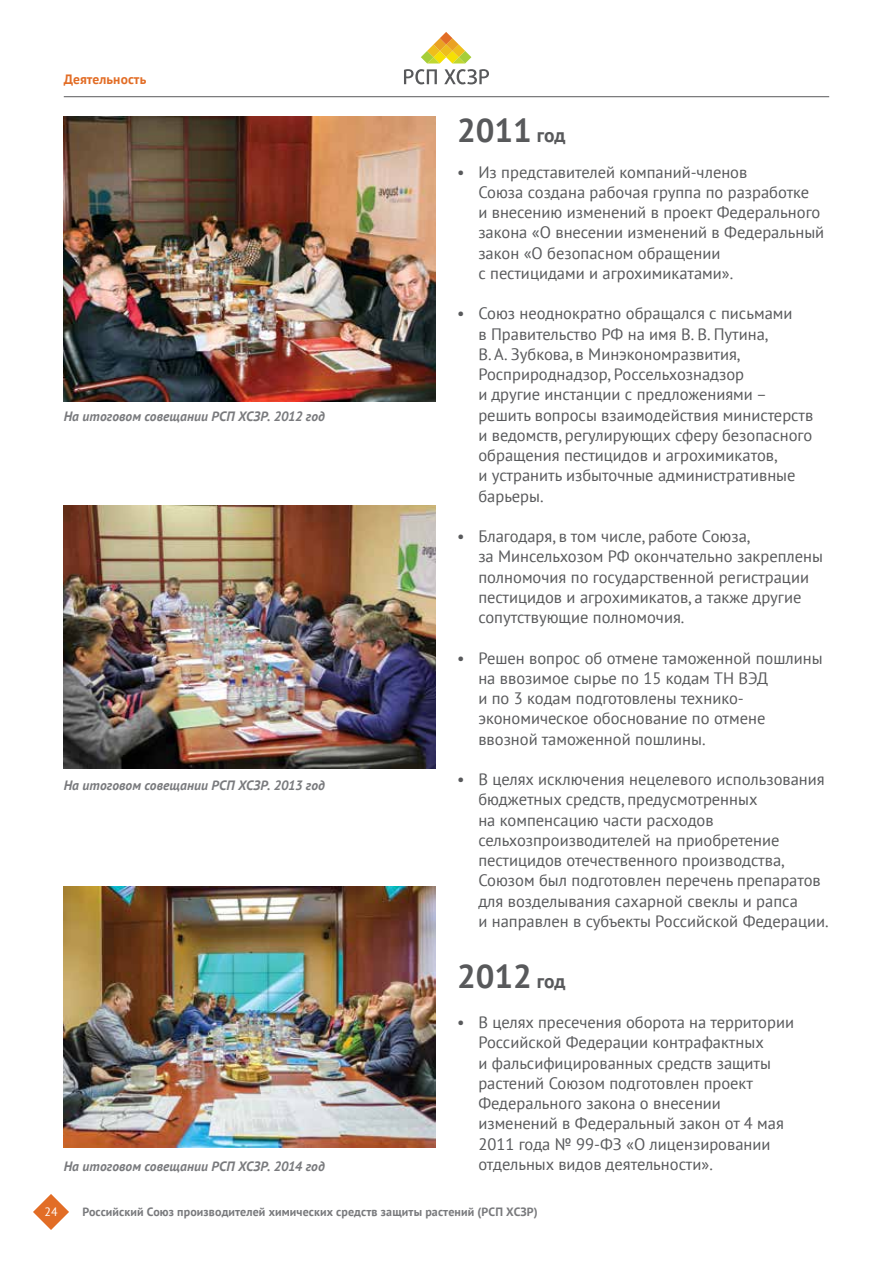
<style>
.page{position:relative;width:893px;height:1263px;background:#fff}
.page>*{position:absolute;margin:0;border:0;box-sizing:border-box;transform-origin:0 0}
.t1{font:700 33px "PT Sans";color:#58595b}
.t2{font:16.5px/20.2px "PT Sans";color:#58595b}
.t3{font:italic 700 13.5px "PT Sans";letter-spacing:.01em;color:#797a7d}
.t4{font:700 13.5px "PT Sans";letter-spacing:.01em;color:#e26d26}
.t5{font:700 12px "PT Sans";letter-spacing:.01em;color:#797a7d}
.t6{font:12px "PT Sans";color:#fff}
.s1{font-size:19.5px}
</style>
<div class="page">
<svg style="left:33px;top:1194px;width:36px;height:36px"></svg>
<svg style="left:421px;top:32px;width:50px;height:31px"></svg>
<svg style="left:404px;top:69px;width:33px;height:15px"></svg>
<svg style="left:444px;top:69px;width:45px;height:15px"></svg>
<hr style="left:64px;top:96px;width:765px;height:1px;background:#58595b">
<img style="left:64px;top:117px;width:372px;height:285px">
<img style="left:64px;top:506px;width:372px;height:263px">
<img style="left:64px;top:886px;width:372px;height:261px">
<p class="t4" style="left:64px;top:71px;width:84px">Деятельность</p>
<p class="t3" style="left:64px;top:407px;width:263px">На итоговом совещании РСП ХСЗР. 2012 год</p>
<p class="t3" style="left:64px;top:776px;width:263px">На итоговом совещании РСП ХСЗР. 2013 год</p>
<p class="t3" style="left:64px;top:1157px;width:262px">На итоговом совещании РСП ХСЗР. 2014 год</p>
<h1 class="t1" style="left:457px;top:108px;width:110px">2011 <span class="s1">год</span></h1>
<p class="t2" style="left:478px;top:161px;width:347px;text-indent:-21px">• Из представителей компаний-членов<br>Союза создана рабочая группа по разработке<br>и внесению изменений в проект Федерального закона «О внесении изменений в Федеральный закон «О безопасном обращении<br>с пестицидами и агрохимикатами».</p>
<p class="t2" style="left:478px;top:303px;width:336px;text-indent:-21px">• Союз неоднократно обращался с письмами<br>в Правительство РФ на имя В. В. Путина,<br>В. А. Зубкова, в Минэкономразвития, Росприроднадзор, Россельхознадзор<br>и другие инстанции с предложениями – решить вопросы взаимодействия министерств и ведомств, регулирующих сферу безопасного обращения пестицидов и агрохимикатов,<br>и устранить избыточные административные барьеры.</p>
<p class="t2" style="left:478px;top:526px;width:346px;text-indent:-21px">• Благодаря, в том числе, работе Союза,<br>за Минсельхозом РФ окончательно закреплены полномочия по государственной регистрации пестицидов и агрохимикатов, а также другие сопутствующие полномочия.</p>
<p class="t2" style="left:478px;top:647px;width:346px;text-indent:-21px">• Решен вопрос об отмене таможенной пошлины на ввозимое сырье по 15 кодам ТН ВЭД<br>и по 3 кодам подготовлены технико&shy;экономическое обоснование по отмене ввозной таможенной пошлины.</p>
<p class="t2" style="left:478px;top:769px;width:352px;text-indent:-21px">• В целях исключения нецелевого использования бюджетных средств, предусмотренных<br>на компенсацию части расходов сельхозпроизводителей на приобретение пестицидов отечественного производства, Союзом был подготовлен перечень препаратов для возделывания сахарной свеклы и рапса<br>и направлен в субъекты Российской Федерации.</p>
<h1 class="t1" style="left:457px;top:954px;width:110px">2012 <span class="s1">год</span></h1>
<p class="t2" style="left:478px;top:1012px;width:317px;text-indent:-21px">• В целях пресечения оборота на территории Российской Федерации контрафактных<br>и фальсифицированных средств защиты растений Союзом подготовлен проект Федерального закона о внесении изменений в Федеральный закон от 4 мая 2011 года № 99-ФЗ «О лицензировании отдельных видов деятельности».</p>
<p class="t6" style="left:44px;top:1204px;width:15px">24</p>
<p class="t5" style="left:82px;top:1203px;width:457px">Российский Союз производителей химических средств защиты растений (РСП ХСЗР)</p>
</div>
